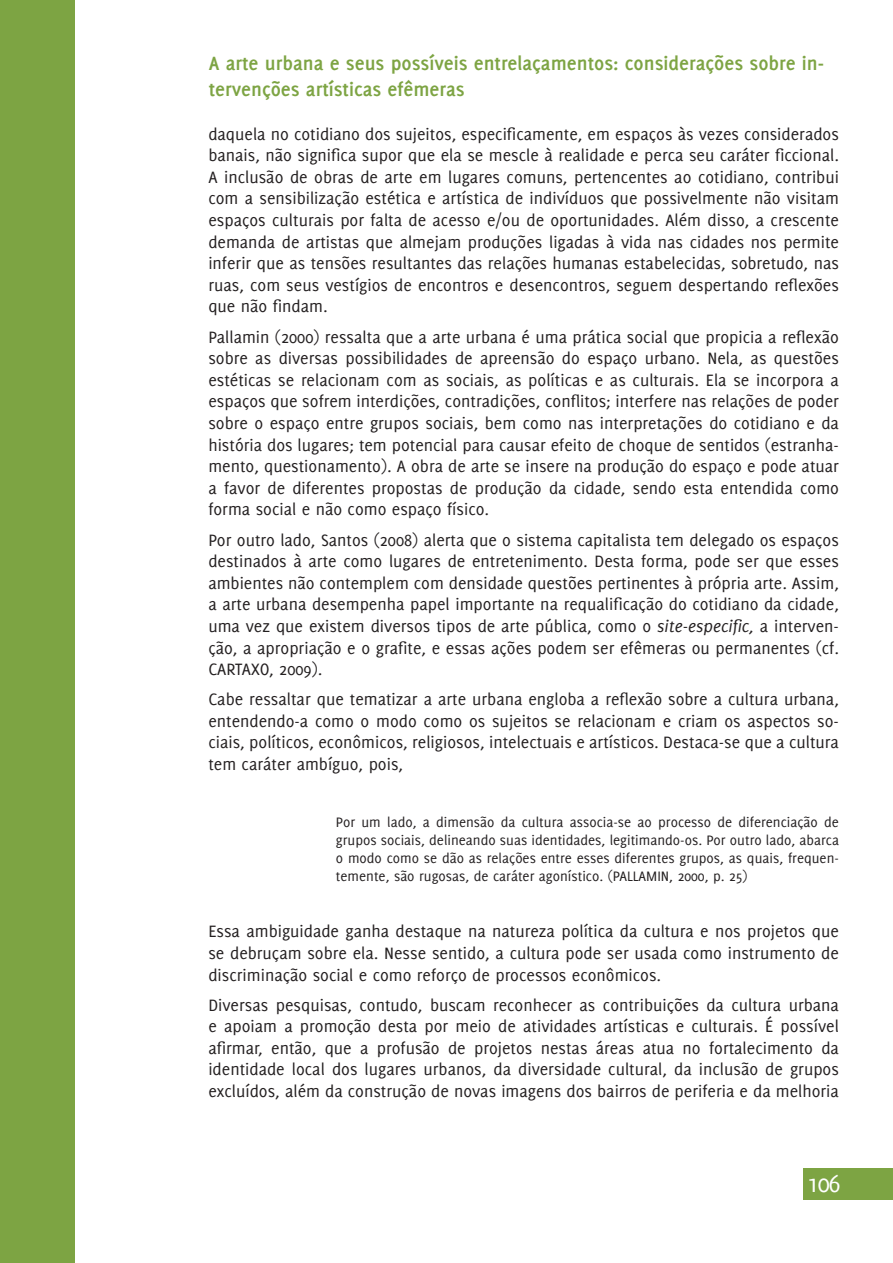
<style>
.page{position:relative;width:893px;height:1263px;background:#fff}
.page>*{position:absolute;margin:0;border:0;box-sizing:border-box;transform-origin:0 0}
.t1{font:27px "Delicious";color:#fff}
.t2{font:700 21px/25.2px "Delicious";color:#7da443}
.basic{font:18px/21.6px "Delicious";color:#231f20;text-align:justify}
.canto{font:15px/18px "Delicious";color:#231f20;text-align:justify}
.s1{font-style:italic}
</style>
<div class="page">
<div style="left:804px;top:1169px;width:89px;height:31px;background:#7da443"></div>
<div style="left:0;top:0;width:74px;height:1263px;background:#7da443"></div>
<p class="t2" style="left:209px;top:51px;width:617px">A arte urbana e seus possíveis entrelaçamentos: considerações sobre in&shy;tervenções artísticas efêmeras</p>
<p class="basic" style="left:208px;top:123px;width:632px">daquela no cotidiano dos sujeitos, especificamente, em espaços às vezes considerados banais, não significa supor que ela se mescle à realidade e perca seu caráter ficcional.<br>A inclusão de obras de arte em lugares comuns, pertencentes ao cotidiano, contribui com a sensibilização estética e artística de indivíduos que possivelmente não visitam espaços culturais por falta de acesso e/ou de oportunidades. Além disso, a crescente demanda de artistas que almejam produções ligadas à vida nas cidades nos permite inferir que as tensões resultantes das relações humanas estabelecidas, sobretudo, nas ruas, com seus vestígios de encontros e desencontros, seguem despertando reflexões que não findam.</p>
<p class="basic" style="left:208px;top:326px;width:632px">Pallamin (2000) ressalta que a arte urbana é uma prática social que propicia a reflexão sobre as diversas possibilidades de apreensão do espaço urbano. Nela, as questões estéticas se relacionam com as sociais, as políticas e as culturais. Ela se incorpora a espaços que sofrem interdições, contradições, conflitos; interfere nas relações de poder sobre o espaço entre grupos sociais, bem como nas interpretações do cotidiano e da história dos lugares; tem potencial para causar efeito de choque de sentidos (estranha&shy;mento, questionamento). A obra de arte se insere na produção do espaço e pode atuar a favor de diferentes propostas de produção da cidade, sendo esta entendida como forma social e não como espaço físico.</p>
<p class="basic" style="left:208px;top:529px;width:632px">Por outro lado, Santos (2008) alerta que o sistema capitalista tem delegado os espaços destinados à arte como lugares de entretenimento. Desta forma, pode ser que esses ambientes não contemplem com densidade questões pertinentes à própria arte. Assim, a arte urbana desempenha papel importante na requalificação do cotidiano da cidade, uma vez que existem diversos tipos de arte pública, como o <span class="s1">site-especific,</span> a interven&shy;ção, a apropriação e o grafite, e essas ações podem ser efêmeras ou permanentes (cf.<br>CARTAXO, 2009).</p>
<p class="basic" style="left:208px;top:688px;width:632px">Cabe ressaltar que tematizar a arte urbana engloba a reflexão sobre a cultura urbana, entendendo-a como o modo como os sujeitos se relacionam e criam os aspectos so&shy;ciais, políticos, econômicos, religiosos, intelectuais e artísticos. Destaca-se que a cultura tem caráter ambíguo, pois,</p>
<p class="canto" style="left:336px;top:812px;width:505px">Por um lado, a dimensão da cultura associa-se ao processo de diferenciação de grupos sociais, delineando suas identidades, legitimando-os. Por outro lado, abarca o modo como se dão as relações entre esses diferentes grupos, as quais, frequen&shy;temente, são rugosas, de caráter agonístico. (PALLAMIN, 2000, p. 25)</p>
<p class="basic" style="left:208px;top:920px;width:632px">Essa ambiguidade ganha destaque na natureza política da cultura e nos projetos que se debruçam sobre ela. Nesse sentido, a cultura pode ser usada como instrumento de discriminação social e como reforço de processos econômicos.</p>
<p class="basic" style="left:208px;top:994px;width:632px">Diversas pesquisas, contudo, buscam reconhecer as contribuições da cultura urbana e apoiam a promoção desta por meio de atividades artísticas e culturais. É possível afirmar, então, que a profusão de projetos nestas áreas atua no fortalecimento da identidade local dos lugares urbanos, da diversidade cultural, da inclusão de grupos excluídos, além da construção de novas imagens dos bairros de periferia e da melhoria</p>
<h1 class="t1" style="left:807px;top:1168px;width:35px">106</h1>
</div>
